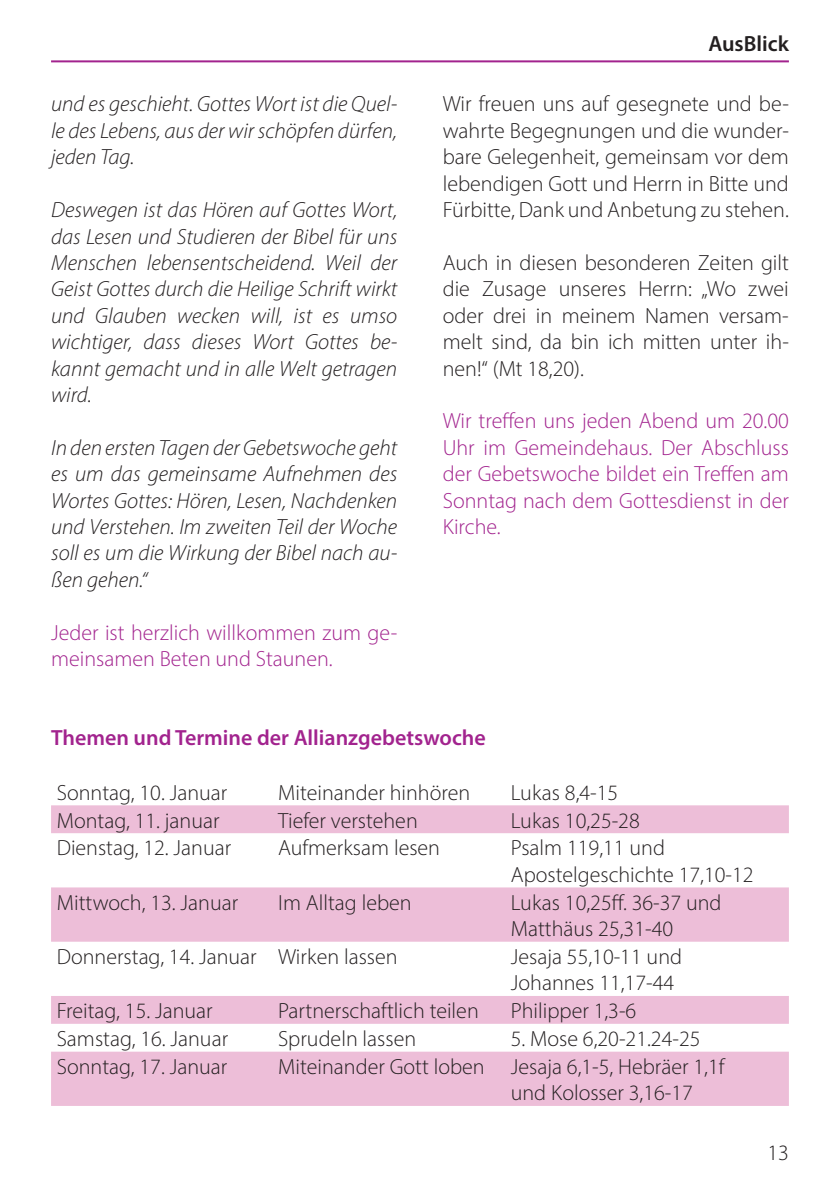
<style>
.page{position:relative;width:840px;height:1191px;background:#fff}
.page>*{position:absolute;margin:0;border:0;box-sizing:border-box;transform-origin:0 0}
.Übersichten{font:italic 300 22px/26.4px "Myriad Pro";color:#231f20;text-align:justify}
.Tabelle_Text_Groß{font:300 22px "Myriad Pro";color:#231f20}
.Übersichten-2{font:300 22px/26.4px "Myriad Pro";color:#231f20;text-align:justify}
.Übersichten-3{font:300 22px/26.4px "Myriad Pro";color:#a2238e}
.Hauptüberschriften{font:600 22px "Myriad Pro";color:#a2238e}
.Seitenüberschriften{font:600 22px "Myriad Pro";color:#231f20}
</style>
<div class="page">
<hr style="left:51px;top:60px;width:737px;height:2px;background:#a2238e">
<svg style="left:51px;top:805px;width:737px;height:301px;fill:#edbed8"></svg>
<p class="Übersichten" style="left:51px;top:91px;width:347px">und es geschieht. Gottes Wort ist die Quel&shy;le des Lebens, aus der wir schöpfen dürfen, jeden Tag.</p>
<p class="Übersichten" style="left:51px;top:196px;width:347px">Deswegen ist das Hören auf Gottes Wort, das Lesen und Studieren der Bibel für uns Menschen lebensentscheidend. Weil der Geist Gottes durch die Heilige Schrift wirkt und Glauben wecken will, ist es umso wichtiger, dass dieses Wort Gottes be&shy;kannt gemacht und in alle Welt getragen wird.</p>
<p class="Übersichten" style="left:51px;top:434px;width:347px">In den ersten Tagen der Gebetswoche geht es um das gemeinsame Aufnehmen des Wortes Gottes: Hören, Lesen, Nachdenken und Verstehen. Im zweiten Teil der Woche soll es um die Wirkung der Bibel nach au&shy;ßen gehen.“</p>
<p class="Übersichten-3" style="left:51px;top:619px;width:347px">Jeder ist herzlich willkommen zum ge&shy;meinsamen Beten und Staunen.</p>
<p class="Seitenüberschriften" style="left:708px;top:29px;width:82px">AusBlick</p>
<p class="Übersichten-2" style="left:442px;top:91px;width:347px">Wir freuen uns auf gesegnete und be&shy;wahrte Begegnungen und die wunder&shy;bare Gelegenheit, gemeinsam vor dem lebendigen Gott und Herrn in Bitte und Fürbitte, Dank und Anbetung zu stehen.</p>
<p class="Übersichten-2" style="left:442px;top:249px;width:347px">Auch in diesen besonderen Zeiten gilt die Zusage unseres Herrn: „Wo zwei oder drei in meinem Namen versam&shy;melt sind, da bin ich mitten unter ih&shy;nen!“ (Mt 18,20).</p>
<p class="Übersichten-3" style="left:442px;top:407px;width:347px;text-align:justify">Wir treffen uns jeden Abend um 20.00<br>Uhr im Gemeindehaus. Der Abschluss der Gebetswoche bildet ein Treffen am Sonntag nach dem Gottesdienst in der Kirche.</p>
<p class="Hauptüberschriften" style="left:51px;top:724px;width:436px">Themen und Termine der Allianzgebetswoche</p>
<p class="Tabelle_Text_Groß" style="left:57px;top:779px;width:172px">Sonntag, 10. Januar</p>
<p class="Tabelle_Text_Groß" style="left:278px;top:779px;width:193px">Miteinander hinhören</p>
<p class="Tabelle_Text_Groß" style="left:510px;top:779px;width:109px">Lukas 8,4-15</p>
<p class="Tabelle_Text_Groß" style="left:57px;top:807px;width:164px">Montag, 11. januar</p>
<p class="Tabelle_Text_Groß" style="left:278px;top:807px;width:141px">Tiefer verstehen</p>
<p class="Tabelle_Text_Groß" style="left:510px;top:807px;width:130px">Lukas 10,25-28</p>
<p class="Tabelle_Text_Groß" style="left:57px;top:834px;width:176px">Dienstag, 12. Januar</p>
<p class="Tabelle_Text_Groß" style="left:278px;top:834px;width:163px">Aufmerksam lesen</p>
<p class="Tabelle_Text_Groß" style="left:510px;top:834px;width:156px">Psalm 119,11 und</p>
<p class="Tabelle_Text_Groß" style="left:510px;top:861px;width:244px">Apostelgeschichte 17,10-12</p>
<p class="Tabelle_Text_Groß" style="left:57px;top:889px;width:183px">Mittwoch, 13. Januar</p>
<p class="Tabelle_Text_Groß" style="left:278px;top:889px;width:135px">Im Alltag leben</p>
<p class="Tabelle_Text_Groß" style="left:510px;top:889px;width:212px">Lukas 10,25ff. 36-37 und</p>
<p class="Tabelle_Text_Groß" style="left:510px;top:915px;width:164px">Matthäus 25,31-40</p>
<p class="Tabelle_Text_Groß" style="left:57px;top:943px;width:201px">Donnerstag, 14. Januar</p>
<p class="Tabelle_Text_Groß" style="left:278px;top:943px;width:121px">Wirken lassen</p>
<p class="Tabelle_Text_Groß" style="left:510px;top:943px;width:173px">Jesaja 55,10-11 und</p>
<p class="Tabelle_Text_Groß" style="left:510px;top:969px;width:165px">Johannes 11,17-44</p>
<p class="Tabelle_Text_Groß" style="left:57px;top:997px;width:157px">Freitag, 15. Januar</p>
<p class="Tabelle_Text_Groß" style="left:278px;top:997px;width:202px">Partnerschaftlich teilen</p>
<p class="Tabelle_Text_Groß" style="left:510px;top:997px;width:127px">Philipper 1,3-6</p>
<p class="Tabelle_Text_Groß" style="left:57px;top:1025px;width:173px">Samstag, 16. Januar</p>
<p class="Tabelle_Text_Groß" style="left:278px;top:1025px;width:139px">Sprudeln lassen</p>
<p class="Tabelle_Text_Groß" style="left:510px;top:1025px;width:191px">5. Mose 6,20-21.24-25</p>
<p class="Tabelle_Text_Groß" style="left:57px;top:1053px;width:172px">Sonntag, 17. Januar</p>
<p class="Tabelle_Text_Groß" style="left:278px;top:1053px;width:208px">Miteinander Gott loben</p>
<p class="Tabelle_Text_Groß" style="left:510px;top:1053px;width:215px">Jesaja 6,1-5, Hebräer 1,1f</p>
<p class="Tabelle_Text_Groß" style="left:510px;top:1079px;width:183px">und Kolosser 3,16-17</p>
<p class="Übersichten-2" style="left:767px;top:1139px;width:23px">13</p>
</div>
